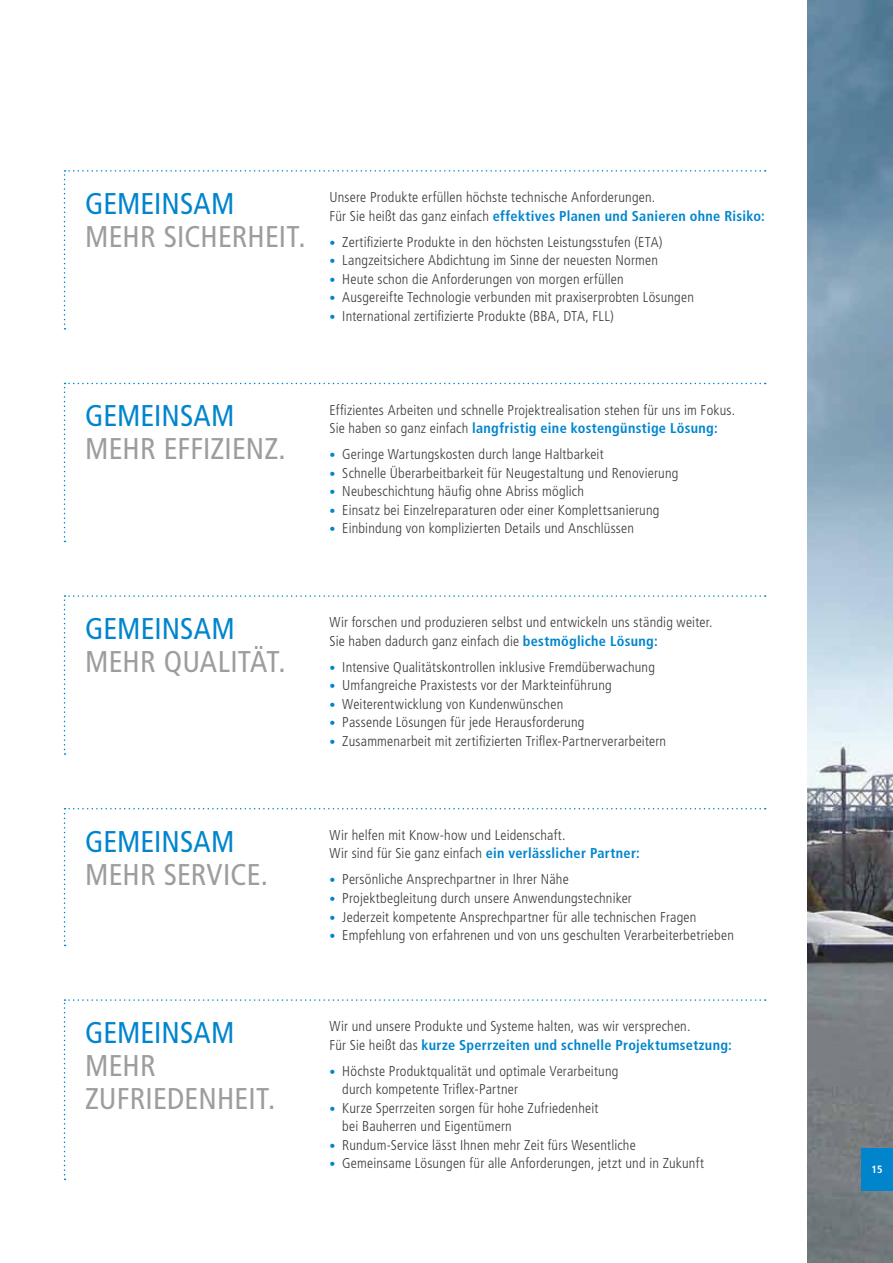
<style>
.page{position:relative;width:893px;height:1263px;background:#fff}
.page>*{position:absolute;margin:0;border:0;box-sizing:border-box;transform-origin:0 0}
.t1{font:condensed 30px/33px "Frutiger LT Pro";letter-spacing:.005em;color:#9c9d9d}
.t2{font:condensed 30px "Frutiger LT Pro";letter-spacing:.005em;color:#0085cd}
.t3{font:300 condensed 14.25px/18.5px "Frutiger LT Pro";letter-spacing:.015em;color:#3b3b3a}
.t4{font:700 condensed 10.5px "Frutiger LT Pro";color:#fff}
.s1{font-weight:700;color:#0085cd}
.s2{font-size:12px;color:#0085cd}
</style>
<div class="page">
<img style="left:808px;top:0;width:85px;height:1263px">
<svg style="left:64px;top:170px;width:702px;height:160px"></svg>
<svg style="left:64px;top:383px;width:702px;height:159px"></svg>
<svg style="left:64px;top:595px;width:702px;height:160px"></svg>
<svg style="left:64px;top:808px;width:702px;height:138px"></svg>
<svg style="left:64px;top:999px;width:702px;height:181px"></svg>
<div style="left:861px;top:1148px;width:32px;height:43px;background:#0085cd"></div>
<h1 class="t2" style="left:85px;top:186px;width:151px">GEMEINSAM</h1>
<h1 class="t1" style="left:85px;top:220px;width:222px">MEHR SICHERHEIT.</h1>
<p class="t3" style="left:330px;top:188px;width:437px">Unsere Produkte erfüllen höchste technische Anforderungen.<br>Für Sie heißt das ganz einfach <span class="s1">effektives Planen und Sanieren ohne Risiko:</span></p>
<p class="t3" style="left:330px;top:233px;width:335px"><span class="s2">•</span> Zertifizierte Produkte in den höchsten Leistungsstufen (ETA)</p>
<p class="t3" style="left:330px;top:251px;width:330px"><span class="s2">•</span> Langzeitsichere Abdichtung im Sinne der neuesten Normen</p>
<p class="t3" style="left:330px;top:270px;width:296px"><span class="s2">•</span> Heute schon die Anforderungen von morgen erfüllen</p>
<p class="t3" style="left:330px;top:288px;width:366px"><span class="s2">•</span> Ausgereifte Technologie verbunden mit praxiserprobten Lösungen</p>
<p class="t3" style="left:330px;top:307px;width:286px"><span class="s2">•</span> International zertifizierte Produkte (BBA, DTA, FLL)</p>
<h1 class="t2" style="left:85px;top:399px;width:151px">GEMEINSAM</h1>
<h1 class="t1" style="left:85px;top:433px;width:202px">MEHR EFFIZIENZ.</h1>
<h1 class="t2" style="left:85px;top:611px;width:151px">GEMEINSAM</h1>
<h1 class="t1" style="left:85px;top:645px;width:202px">MEHR QUALITÄT.</h1>
<p class="t3" style="left:330px;top:401px;width:407px">Effizientes Arbeiten und schnelle Projektrealisation stehen für uns im Fokus.<br>Sie haben so ganz einfach <span class="s1">langfristig eine kostengünstige Lösung:</span></p>
<p class="t3" style="left:330px;top:445px;width:276px"><span class="s2">•</span> Geringe Wartungskosten durch lange Haltbarkeit</p>
<p class="t3" style="left:330px;top:464px;width:350px"><span class="s2">•</span> Schnelle Überarbeitbarkeit für Neugestaltung und Renovierung</p>
<p class="t3" style="left:330px;top:482px;width:256px"><span class="s2">•</span> Neubeschichtung häufig ohne Abriss möglich</p>
<p class="t3" style="left:330px;top:501px;width:331px"><span class="s2">•</span> Einsatz bei Einzelreparaturen oder einer Komplettsanierung</p>
<p class="t3" style="left:330px;top:519px;width:306px"><span class="s2">•</span> Einbindung von komplizierten Details und Anschlüssen</p>
<p class="t3" style="left:330px;top:613px;width:385px">Wir forschen und produzieren selbst und entwickeln uns ständig weiter.<br>Sie haben dadurch ganz einfach die <span class="s1">bestmögliche Lösung:</span></p>
<p class="t3" style="left:330px;top:658px;width:327px"><span class="s2">•</span> Intensive Qualitätskontrollen inklusive Fremdüberwachung</p>
<p class="t3" style="left:330px;top:676px;width:284px"><span class="s2">•</span> Umfangreiche Praxistests vor der Markteinführung</p>
<p class="t3" style="left:330px;top:695px;width:235px"><span class="s2">•</span> Weiterentwicklung von Kundenwünschen</p>
<p class="t3" style="left:330px;top:713px;width:256px"><span class="s2">•</span> Passende Lösungen für jede Herausforderung</p>
<p class="t3" style="left:330px;top:732px;width:338px"><span class="s2">•</span> Zusammenarbeit mit zertifizierten Triflex-Partnerverarbeitern</p>
<h1 class="t2" style="left:85px;top:824px;width:151px">GEMEINSAM</h1>
<h1 class="t1" style="left:85px;top:858px;width:184px">MEHR SERVICE.</h1>
<h1 class="t2" style="left:85px;top:1015px;width:151px">GEMEINSAM</h1>
<h1 class="t1" style="left:85px;top:1049px;width:192px">MEHR<br>ZUFRIEDENHEIT.</h1>
<p class="t3" style="left:330px;top:826px;width:312px">Wir helfen mit Know-how und Leidenschaft.<br>Wir sind für Sie ganz einfach <span class="s1">ein verlässlicher Partner:</span></p>
<p class="t3" style="left:330px;top:870px;width:241px"><span class="s2">•</span> Persönliche Ansprechpartner in Ihrer Nähe</p>
<p class="t3" style="left:330px;top:889px;width:304px"><span class="s2">•</span> Projektbegleitung durch unsere Anwendungstechniker</p>
<p class="t3" style="left:330px;top:907px;width:368px"><span class="s2">•</span> Jederzeit kompetente Ansprechpartner für alle technischen Fragen</p>
<p class="t3" style="left:330px;top:926px;width:406px"><span class="s2">•</span> Empfehlung von erfahrenen und von uns geschulten Verarbeiterbetrieben</p>
<p class="t3" style="left:330px;top:1017px;width:404px">Wir und unsere Produkte und Systeme halten, was wir versprechen.<br>Für Sie heißt das <span class="s1">kurze Sperrzeiten und schnelle Projektumsetzung:</span></p>
<p class="t3" style="left:342px;top:1062px;width:278px;text-indent:-13px"><span class="s2">•</span> Höchste Produktqualität und optimale Verarbeitung durch kompetente Triflex-Partner</p>
<p class="t3" style="left:342px;top:1099px;width:258px;text-indent:-13px"><span class="s2">•</span> Kurze Sperrzeiten sorgen für hohe Zufriedenheit bei Bauherren und Eigentümern</p>
<p class="t3" style="left:330px;top:1136px;width:308px"><span class="s2">•</span> Rundum-Service lässt Ihnen mehr Zeit fürs Wesentliche</p>
<p class="t3" style="left:330px;top:1154px;width:376px"><span class="s2">•</span> Gemeinsame Lösungen für alle Anforderungen, jetzt und in Zukunft</p>
<p class="t4" style="left:872px;top:1163px;width:12px">1 55</p>
<p class="t4" style="left:877px;top:1163px;width:7px">1</p>
</div>
